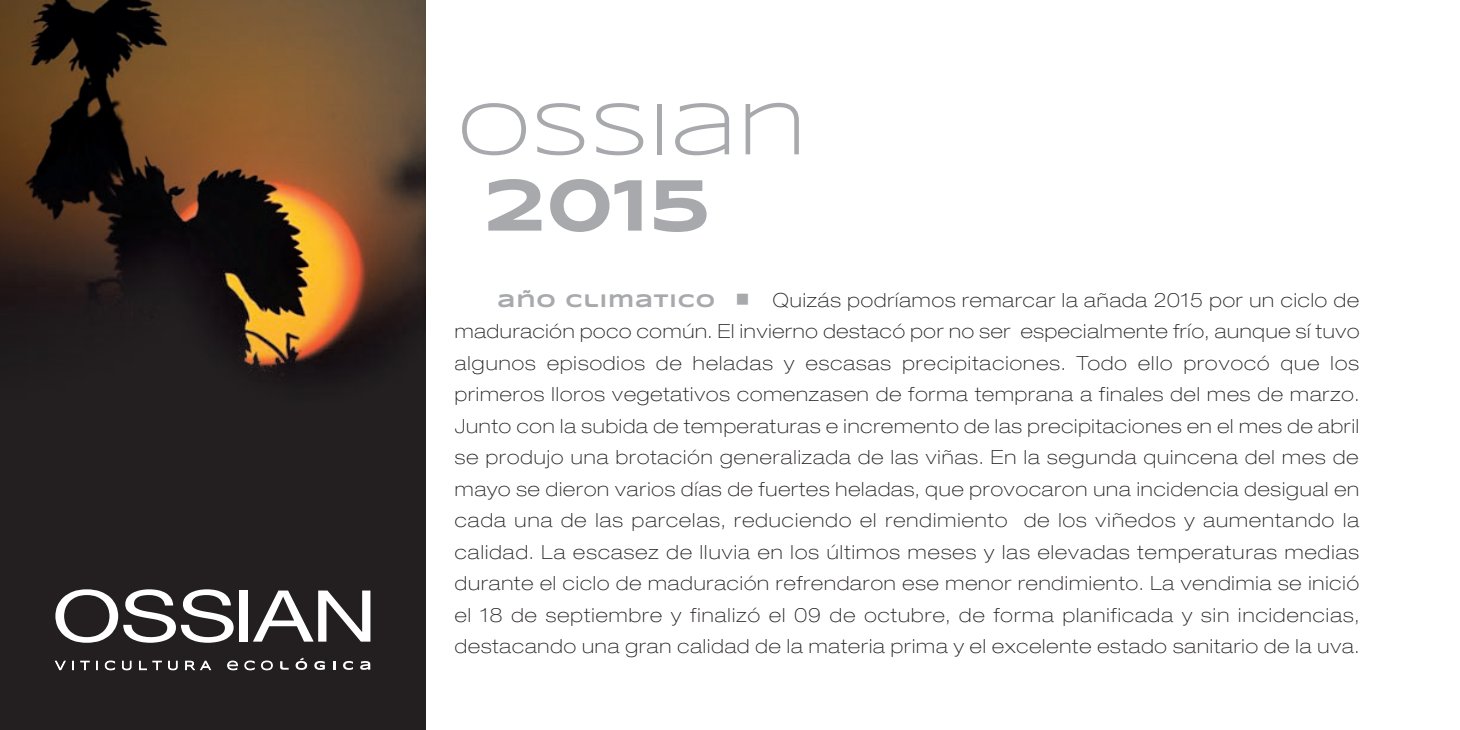
<style>
.page{position:relative;width:1460px;height:730px;background:#fff}
.page>*{position:absolute;margin:0;border:0;box-sizing:border-box;transform-origin:0 0}
.t1{font:75px "Syncopate";color:#a8a9ad}
.t2{font:700 75px "Syncopate";color:#a8a9ad}
.t3{font:100 expanded 19.5px/31.5px "Helvetica Neue";letter-spacing:.05em;color:#231f20;text-align:justify}
.t4{font:700 18.75px "Syncopate";letter-spacing:.05em;color:#a8a9ad}
</style>
<div class="page">
<img style="left:0;top:0;width:425px;height:730px">
<svg style="left:54px;top:660px;width:12px;height:11px"></svg>
<svg style="left:72px;top:661px;width:2px;height:9px"></svg>
<svg style="left:80px;top:660px;width:10px;height:10px"></svg>
<svg style="left:96px;top:661px;width:2px;height:9px"></svg>
<svg style="left:105px;top:660px;width:11px;height:11px"></svg>
<svg style="left:122px;top:660px;width:10px;height:11px"></svg>
<svg style="left:139px;top:660px;width:23px;height:10px"></svg>
<svg style="left:168px;top:660px;width:10px;height:11px"></svg>
<svg style="left:185px;top:660px;width:27px;height:11px"></svg>
<svg style="left:227px;top:660px;width:11px;height:11px"></svg>
<svg style="left:244px;top:660px;width:11px;height:11px"></svg>
<svg style="left:261px;top:660px;width:12px;height:11px"></svg>
<svg style="left:280px;top:661px;width:9px;height:9px"></svg>
<svg style="left:296px;top:658px;width:11px;height:12px"></svg>
<svg style="left:314px;top:661px;width:11px;height:9px"></svg>
<svg style="left:333px;top:661px;width:2px;height:9px"></svg>
<svg style="left:343px;top:661px;width:10px;height:9px"></svg>
<svg style="left:360px;top:661px;width:10px;height:9px"></svg>
<svg style="left:55px;top:589px;width:179px;height:54px"></svg>
<div style="left:239px;top:590px;width:9px;height:52px;background:#fff"></div>
<svg style="left:253px;top:590px;width:117px;height:52px"></svg>
<h1 class="t1" style="left:457px;top:97px;width:351px">OSSIAN</h1>
<h1 class="t2" style="left:485px;top:174px;width:227px">2015</h1>
<p class="t4" style="left:498px;top:293px;width:219px">AÑO CLIMATICO</p>
<p class="t3" style="left:455px;top:286px;width:906px;text-indent:318px">Quizás podríamos remarcar la añada 2015 por un ciclo de maduración poco común. El invierno destacó por no ser especialmente frío, aunque sí tuvo algunos episodios de heladas y escasas precipitaciones. Todo ello provocó que los primeros lloros vegetativos comenzasen de forma temprana a finales del mes de marzo.<br>Junto con la subida de temperaturas e incremento de las precipitaciones en el mes de abril se produjo una brotación generalizada de las viñas. En la segunda quincena del mes de mayo se dieron varios días de fuertes heladas, que provocaron una incidencia desigual en cada una de las parcelas, reduciendo el rendimiento de los viñedos y aumentando la calidad. La escasez de lluvia en los últimos meses y las elevadas temperaturas medias durante el ciclo de maduración refrendaron ese menor rendimiento. La vendimia se inició el 18 de septiembre y finalizó el 09 de octubre, de forma planificada y sin incidencias, destacando una gran calidad de la materia prima y el excelente estado sanitario de la uva.</p>
</div>
